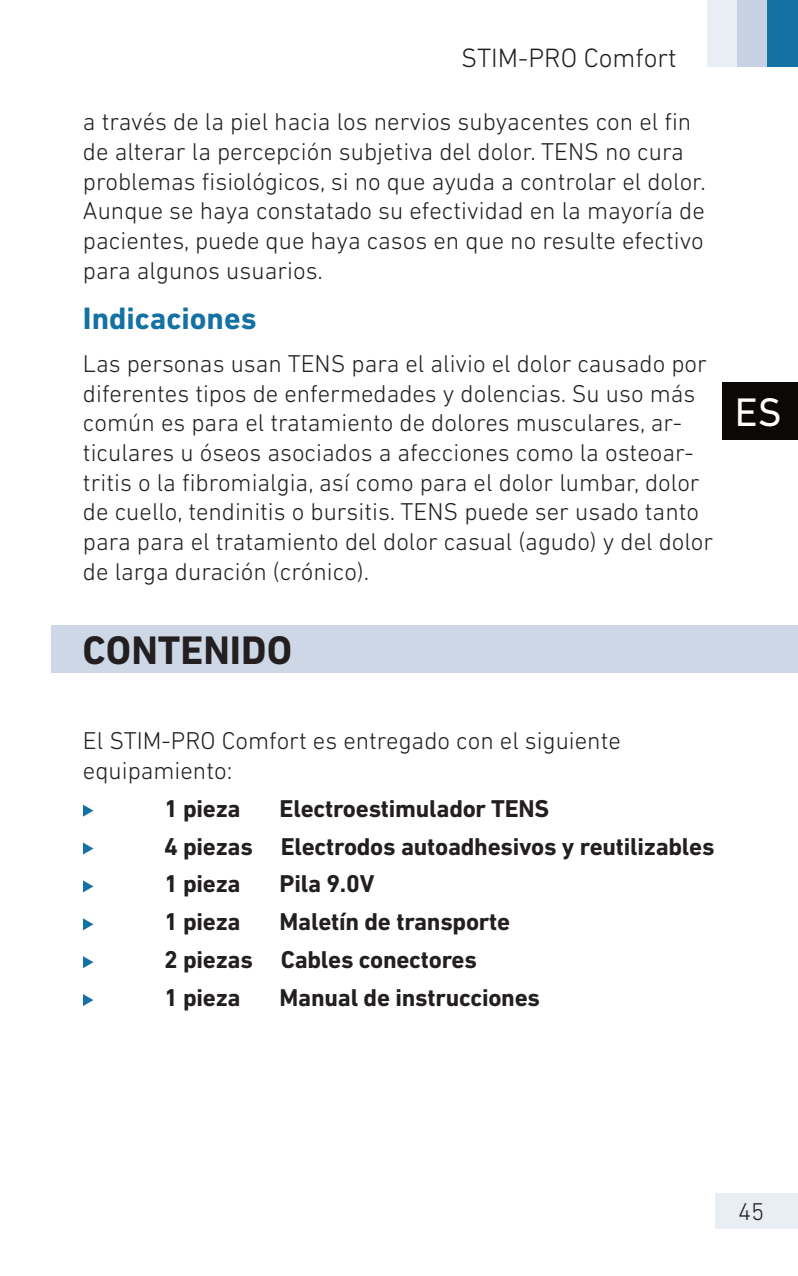
<style>
.page{position:relative;width:798px;height:1276px;background:#fff}
.page>*{position:absolute;margin:0;border:0;box-sizing:border-box;transform-origin:0 0}
.R_Schwarz_unterlegt{font:700 40.5px "DIN Next LT Pro";color:#231f20}
.t1{font:40.5px "DIN Next LT Pro";color:#fff}
.laufender_Text{font:700 31.5px "DIN Next LT Pro";color:#1471a4}
.t2{font:300 27px "DIN Next LT Pro";color:#231f20}
.laufender_Text-2{font:300 24.75px/29.7px "DIN Next LT Pro";color:#231f20}
.Aufzählung{font:700 24.75px "DIN Next LT Pro";letter-spacing:-.01em;color:#231f20}
</style>
<div class="page">
<svg style="left:83px;top:804px;width:10px;height:12px"></svg>
<svg style="left:83px;top:842px;width:10px;height:12px"></svg>
<svg style="left:83px;top:880px;width:10px;height:12px"></svg>
<svg style="left:83px;top:918px;width:10px;height:12px"></svg>
<svg style="left:83px;top:956px;width:10px;height:12px"></svg>
<svg style="left:83px;top:994px;width:10px;height:12px"></svg>
<div style="left:51px;top:625px;width:746px;height:48px;background:#cdd7e6"></div>
<div style="left:714px;top:1193px;width:83px;height:35px;background:#e9eef5"></div>
<div style="left:706px;top:0;width:31px;height:67px;background:#e9eef5"></div>
<div style="left:737px;top:0;width:30px;height:67px;background:#c6d1e4"></div>
<div style="left:767px;top:0;width:30px;height:67px;background:#1471a4"></div>
<div style="left:722px;top:382px;width:75px;height:58px;background:#0c0806"></div>
<p class="t2" style="left:461px;top:42px;width:217px">STIM-PRO Comfort</p>
<p class="laufender_Text-2" style="left:83px;top:107px;width:624px">a través de la piel hacia los nervios subyacentes con el fin de alterar la percepción subjetiva del dolor. TENS no cura problemas fisiológicos, si no que ayuda a controlar el dolor.<br>Aunque se haya constatado su efectividad en la mayoría de pacientes, puede que haya casos en que no resulte efectivo para algunos usuarios.</p>
<p class="laufender_Text" style="left:83px;top:300px;width:175px">Indicaciones</p>
<p class="laufender_Text-2" style="left:83px;top:348px;width:631px">Las personas usan TENS para el alivio el dolor causado por diferentes tipos de enfermedades y dolencias. Su uso más común es para el tratamiento de dolores musculares, ar&shy;ticulares u óseos asociados a afecciones como la osteoar&shy;tritis o la fibromialgia, así como para el dolor lumbar, dolor de cuello, tendinitis o bursitis. TENS puede ser usado tanto para para el tratamiento del dolor casual (agudo) y del dolor de larga duración (crónico).</p>
<p class="R_Schwarz_unterlegt" style="left:83px;top:627px;width:211px">CONTENIDO</p>
<h1 class="t1" style="left:734px;top:389px;width:48px">ES</h1>
<p class="laufender_Text-2" style="left:83px;top:725px;width:539px">El STIM-PRO Comfort es entregado con el siguiente equipamiento:</p>
<p class="Aufzählung" style="left:164px;top:794px;width:78px">1 pieza</p>
<p class="Aufzählung" style="left:279px;top:794px;width:271px">Electroestimulador TENS</p>
<p class="Aufzählung" style="left:164px;top:831px;width:551px">4 piezas Electrodos autoadhesivos y reutilizables</p>
<p class="Aufzählung" style="left:164px;top:869px;width:78px">1 pieza</p>
<p class="Aufzählung" style="left:279px;top:869px;width:96px">Pila 9.0V</p>
<p class="Aufzählung" style="left:164px;top:907px;width:78px">1 pieza</p>
<p class="Aufzählung" style="left:279px;top:907px;width:232px">Maletín de transporte</p>
<p class="Aufzählung" style="left:164px;top:945px;width:314px">2 piezas Cables conectores</p>
<p class="Aufzählung" style="left:164px;top:983px;width:78px">1 pieza</p>
<p class="Aufzählung" style="left:279px;top:983px;width:262px">Manual de instrucciones</p>
<p class="laufender_Text-2" style="left:737px;top:1196px;width:28px">45</p>
</div>
